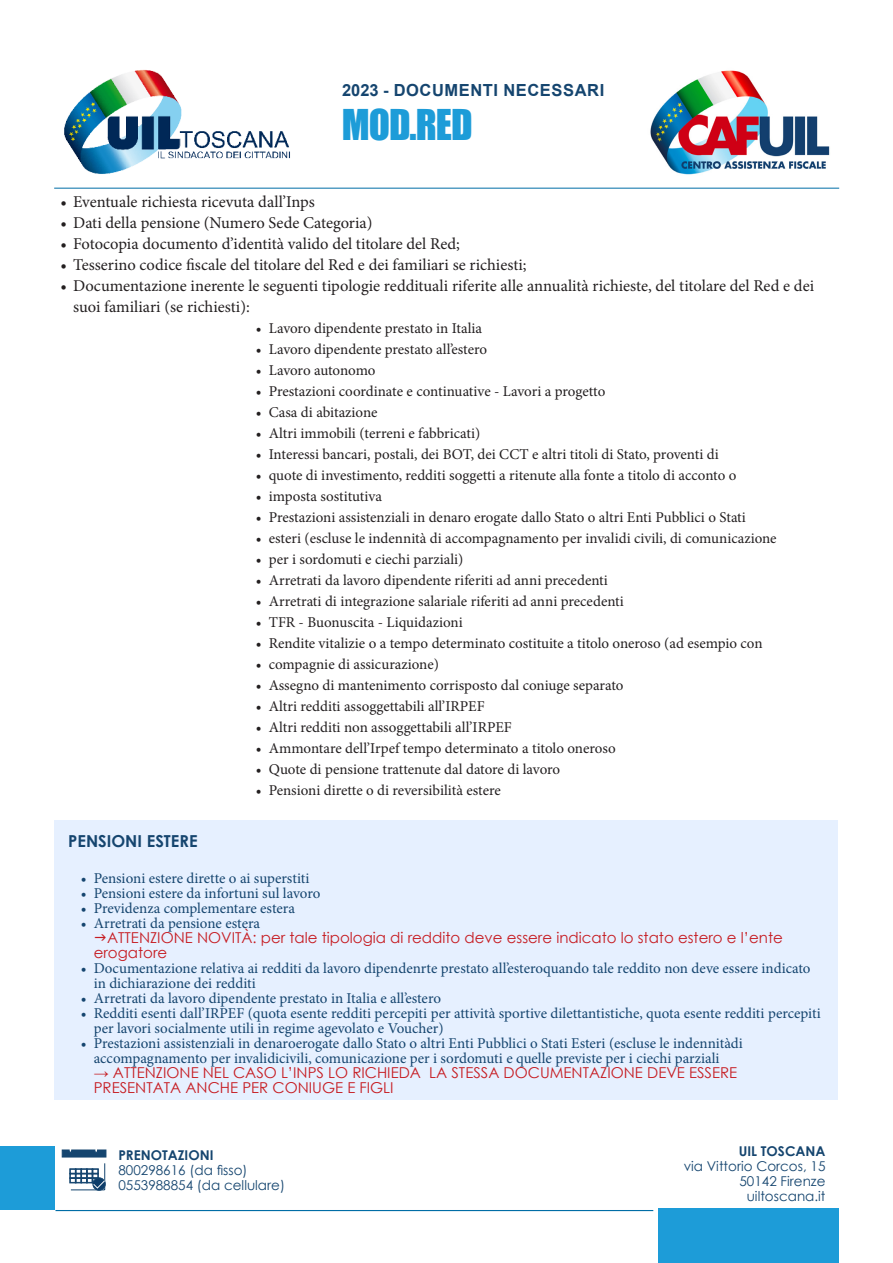
<style>
.page{position:relative;width:893px;height:1263px;background:#fff}
.page>*{position:absolute;margin:0;border:0;box-sizing:border-box;transform-origin:0 0}
.t1{font:39px "Impact";letter-spacing:-.025em;color:#1d9cd8}
.t2{font:700 16.65px "Arial";letter-spacing:.035em;color:#15456f}
.t3{font:16.5px/21px "Minion Pro";color:#231f20}
.t4{font:700 16.5px "Century Gothic";color:#15456f}
.t5{font:15px "Minion Pro";color:#231f20}
.t6{font:15px/15px "Minion Pro";color:#15456f}
.t7{font:15px/15px "Century Gothic";color:#c61c22}
.t8{font:13.5px/15px "Century Gothic";color:#15456f;text-align:right}
.t9{font:700 13.5px "Century Gothic";color:#15456f}
.s1{font-weight:700}
</style>
<div class="page">
<img style="left:64px;top:70px;width:226px;height:104px">
<div style="left:659px;top:1209px;width:180px;height:54px;background:#1d9cd8"></div>
<svg style="left:62px;top:1149px;width:44px;height:8px"></svg>
<div style="left:93px;top:1177px;width:13px;height:14px;border:1px solid #15456f;border-radius:50%"></div>
<svg style="left:70px;top:1163px;width:35px;height:27px"></svg>
<div style="left:0;top:1146px;width:54px;height:64px;background:#1d9cd8"></div>
<img style="left:650px;top:70px;width:180px;height:105px">
<hr style="left:54px;top:188px;width:785px;height:1px;background:#006da6">
<div style="left:54px;top:820px;width:784px;height:280px;background:#e6f0ff"></div>
<hr style="left:55px;top:1210px;width:598px;height:1px;background:#006da6">
<p class="t2" style="left:342px;top:79px;width:264px">2023 - DOCUMENTI NECESSARI</p>
<p class="t1" style="left:342px;top:95px;width:132px">MOD.RED</p>
<p class="t3" style="left:60px;top:191px;width:256px">• Eventuale richiesta ricevuta dall’Inps</p>
<p class="t3" style="left:60px;top:212px;width:314px">• Dati della pensione (Numero Sede Categoria)</p>
<p class="t3" style="left:60px;top:233px;width:401px">• Fotocopia documento d’identità valido del titolare del Red;</p>
<p class="t3" style="left:60px;top:254px;width:468px">• Tesserino codice fiscale del titolare del Red e dei familiari se richiesti;</p>
<p class="t3" style="left:73px;top:275px;width:742px;text-indent:-13px">• Documentazione inerente le seguenti tipologie reddituali riferite alle annualità richieste, del titolare del Red e dei suoi familiari (se richiesti):</p>
<p class="t5" style="left:256px;top:318px;width:228px">• Lavoro dipendente prestato in Italia</p>
<p class="t5" style="left:256px;top:339px;width:233px">• Lavoro dipendente prestato all’estero</p>
<p class="t5" style="left:256px;top:360px;width:121px">• Lavoro autonomo</p>
<p class="t5" style="left:256px;top:381px;width:351px">• Prestazioni coordinate e continuative - Lavori a progetto</p>
<p class="t5" style="left:256px;top:402px;width:123px">• Casa di abitazione</p>
<p class="t5" style="left:256px;top:423px;width:226px">• Altri immobili (terreni e fabbricati)</p>
<p class="t5" style="left:256px;top:444px;width:464px">• Interessi bancari, postali, dei BOT, dei CCT e altri titoli di Stato, proventi di</p>
<p class="t5" style="left:256px;top:465px;width:482px">• quote di investimento, redditi soggetti a ritenute alla fonte a titolo di acconto o</p>
<p class="t5" style="left:256px;top:486px;width:128px">• imposta sostitutiva</p>
<p class="t5" style="left:256px;top:507px;width:491px">• Prestazioni assistenziali in denaro erogate dallo Stato o altri Enti Pubblici o Stati</p>
<p class="t5" style="left:256px;top:528px;width:522px">• esteri (escluse le indennità di accompagnamento per invalidi civili, di comunicazione</p>
<p class="t5" style="left:256px;top:549px;width:209px">• per i sordomuti e ciechi parziali)</p>
<p class="t5" style="left:256px;top:570px;width:353px">• Arretrati da lavoro dipendente riferiti ad anni precedenti</p>
<p class="t5" style="left:256px;top:591px;width:369px">• Arretrati di integrazione salariale riferiti ad anni precedenti</p>
<p class="t5" style="left:256px;top:612px;width:208px">• TFR - Buonuscita - Liquidazioni</p>
<p class="t5" style="left:256px;top:633px;width:508px">• Rendite vitalizie o a tempo determinato costituite a titolo oneroso (ad esempio con</p>
<p class="t5" style="left:256px;top:654px;width:185px">• compagnie di assicurazione)</p>
<p class="t5" style="left:256px;top:675px;width:369px">• Assegno di mantenimento corrisposto dal coniuge separato</p>
<p class="t5" style="left:256px;top:696px;width:230px">• Altri redditi assoggettabili all’IRPEF</p>
<p class="t5" style="left:256px;top:717px;width:257px">• Altri redditi non assoggettabili all’IRPEF</p>
<p class="t5" style="left:256px;top:738px;width:361px">• Ammontare dell’Irpef tempo determinato a titolo oneroso</p>
<p class="t5" style="left:256px;top:759px;width:306px">• Quote di pensione trattenute dal datore di lavoro</p>
<p class="t5" style="left:256px;top:780px;width:246px">• Pensioni dirette o di reversibilità estere</p>
<p class="t4" style="left:68px;top:829px;width:131px">PENSIONI ESTERE</p>
<p class="t6" style="left:81px;top:871px;width:230px">• Pensioni estere dirette o ai superstiti</p>
<p class="t6" style="left:81px;top:886px;width:241px">• Pensioni estere da infortuni sul lavoro</p>
<p class="t6" style="left:81px;top:901px;width:216px">• Previdenza complementare estera</p>
<p class="t6" style="left:81px;top:916px;width:181px">• Arretrati da pensione estera</p>
<p class="t7" style="left:94px;top:930px;width:691px;text-indent:13px">ATTENZIONE NOVITÀ: per tale tipologia di reddito deve essere indicato lo stato estero e l’ente erogatore</p>
<p class="t6" style="left:94px;top:961px;width:718px;text-indent:-13px">• Documentazione relativa ai redditi da lavoro dipendenrte prestato all’esteroquando tale reddito non deve essere indicato in dichiarazione dei redditi</p>
<p class="t6" style="left:81px;top:991px;width:362px">• Arretrati da lavoro dipendente prestato in Italia e all’estero</p>
<p class="t6" style="left:94px;top:1006px;width:728px;text-indent:-13px">• Redditi esenti dall’IRPEF (quota esente redditi percepiti per attività sportive dilettantistiche, quota esente redditi percepiti per lavori socialmente utili in regime agevolato e Voucher)</p>
<p class="t6" style="left:94px;top:1036px;width:651px;text-indent:-13px">• Prestazioni assistenziali in denaroerogate dallo Stato o altri Enti Pubblici o Stati Esteri (escluse le indennitàdi accompagnamento per invalidicivili, comunicazione per i sordomuti e quelle previste per i ciechi parziali</p>
<p class="t7" style="left:94px;top:1065px;width:645px"><span class="s1">→</span> ATTENZIONE NEL CASO L’INPS LO RICHIEDA LA STESSA DOCUMENTAZIONE DEVE ESSERE<br>PRESENTATA ANCHE PER CONIUGE E FIGLI</p>
<p class="t9" style="left:118px;top:1145px;width:97px">PRENOTAZIONI</p>
<p class="t8" style="left:118px;top:1162px;width:131px">800298616 (da fisso)</p>
<p class="t8" style="left:118px;top:1177px;width:168px">0553988854 (da cellulare)</p>
<p class="t9" style="left:739px;top:1141px;width:88px">UIL TOSCANA</p>
<p class="t8" style="left:684px;top:1158px;width:143px">via Vittorio Corcos, 15<br>50142 Firenze</p>
<p class="t8" style="left:747px;top:1188px;width:80px">uiltoscana.it</p>
</div>
